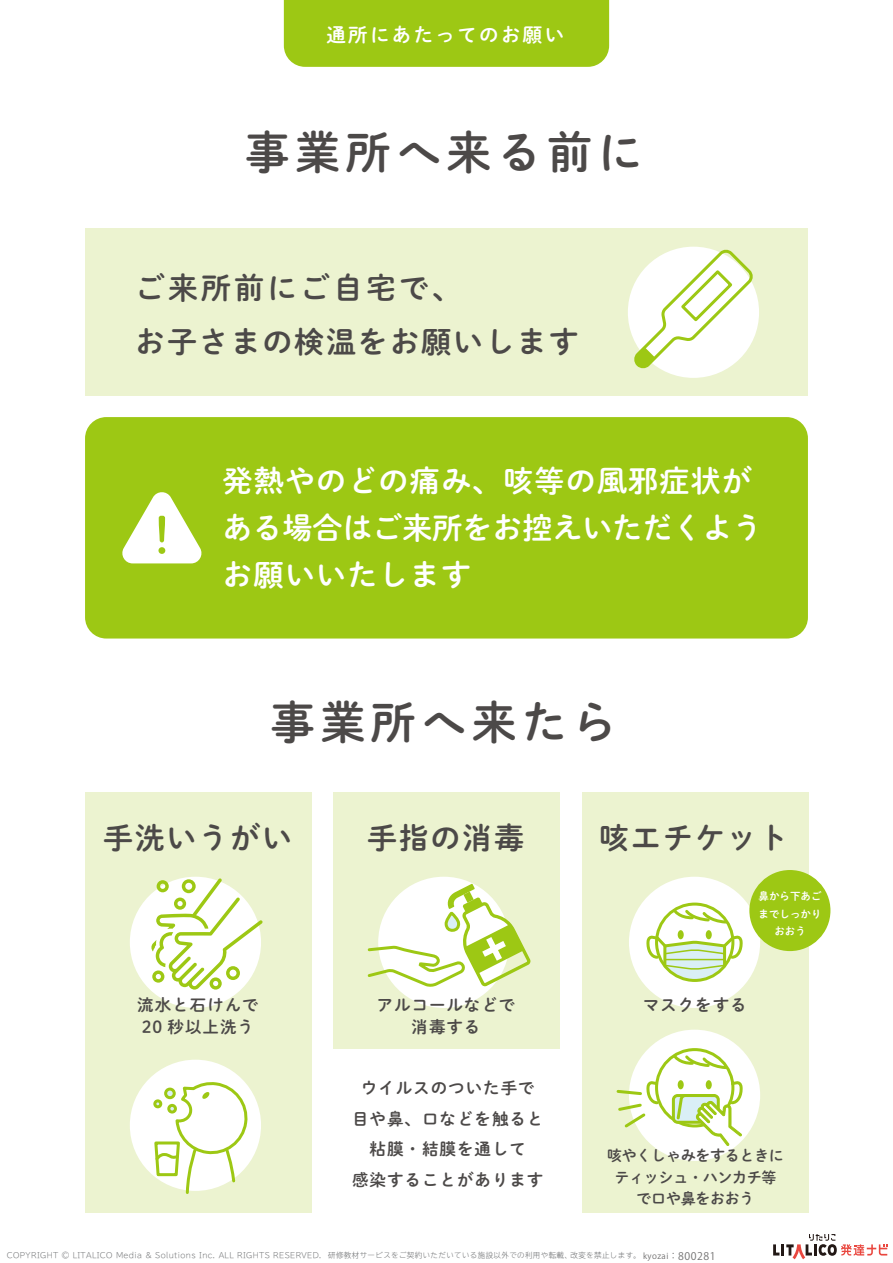
<style>
.page{position:relative;width:893px;height:1263px;background:#fff}
.page>*{position:absolute;margin:0;border:0;box-sizing:border-box;transform-origin:0 0}
.t1{font:45px "P Shuei M Go Std N B";letter-spacing:.12em;color:#4c4948}
.t2{font:30px/47.2px "P Shuei M Go Std N B";letter-spacing:.04em;color:#fff}
.t3{font:30px/53.2px "P Shuei M Go Std N B";letter-spacing:.06em;color:#4c4948}
.t4{font:19.5px "P Shuei M Go Std N B";letter-spacing:.12em;color:#fff}
.t5{font:16.5px/30.6px "P Shuei M Go Std N B";letter-spacing:.06em;color:#4c4948;text-align:center}
.t6{font:15px/21.6px "P Shuei M Go Std N B";letter-spacing:-.02em;color:#4c4948;text-align:center}
.t7{font:10.5px/17.4px "P Shuei M Go Std N B";color:#fff;text-align:center}
.t8{font:300 7.5px "TBUD Go Std Super";letter-spacing:.05em;color:#6d6f71}
.s1{font-family:"Koz Go Pro";font-weight:400;font-size:8.25px;color:#727171}
.s2{font-family:"Koz Go Pro";font-weight:400;font-size:9px;color:#727171}
.s3{font-family:"Koz Go Pro";font-weight:400;font-size:10.5px;color:#727171}
</style>
<div class="page">
<div style="left:85px;top:792px;width:227px;height:421px;background:#ecf3d0"></div>
<div style="left:333px;top:792px;width:227px;height:257px;background:#ecf3d0"></div>
<div style="left:582px;top:792px;width:227px;height:421px;background:#ecf3d0"></div>
<div style="left:85px;top:229px;width:723px;height:167px;background:#ecf3d0"></div>
<div style="left:85px;top:417px;width:723px;height:221px;background:#9dc814;border-radius:21px"></div>
<svg style="left:122px;top:492px;width:80px;height:71px"></svg>
<div style="left:628px;top:247px;width:131px;height:131px;background:#fff;border-radius:50%"></div>
<div style="left:130px;top:877px;width:131px;height:131px;background:#fff;border-radius:50%"></div>
<div style="left:378px;top:877px;width:131px;height:131px;background:#fff;border-radius:50%"></div>
<div style="left:629px;top:877px;width:131px;height:131px;background:#fff;border-radius:50%"></div>
<div style="left:629px;top:1030px;width:131px;height:131px;background:#fff;border-radius:50%"></div>
<div style="left:130px;top:1060px;width:131px;height:131px;background:#fff;border-radius:50%"></div>
<div style="left:284px;top:0;width:325px;height:67px;background:#9dc814"></div>
<svg style="left:151px;top:878px;width:112px;height:111px"></svg>
<svg style="left:367px;top:884px;width:164px;height:104px"></svg>
<svg style="left:153px;top:1080px;width:99px;height:114px"></svg>
<div style="left:678px;top:930px;width:6px;height:9px;background:#9dc814;border-radius:50%"></div>
<div style="left:706px;top:930px;width:6px;height:9px;background:#9dc814;border-radius:50%"></div>
<svg style="left:646px;top:933px;width:97px;height:49px"></svg>
<svg style="left:671px;top:907px;width:58px;height:18px"></svg>
<svg style="left:671px;top:1053px;width:58px;height:18px"></svg>
<div style="left:749px;top:870px;width:81px;height:81px;background:#9dc814;border-radius:50%"></div>
<svg style="left:670px;top:1079px;width:73px;height:67px"></svg>
<svg style="left:616px;top:1079px;width:44px;height:51px"></svg>
<svg style="left:631px;top:246px;width:125px;height:126px"></svg>
<svg style="left:773px;top:1234px;width:114px;height:25px"></svg>
<h3 class="t4" style="left:326px;top:20px;width:239px">通所にあたってのお願い</h3>
<h1 class="t1" style="left:245px;top:118px;width:399px">事業所へ来る前に</h1>
<h2 class="t3" style="left:135px;top:260px;width:445px">ご来所前にご自宅で、<br>お子さまの検温をお願いします</h2>
<h2 class="t2" style="left:223px;top:456px;width:542px">発熱やのどの痛み、咳等の風邪症状がある場合はご来所をお控えいただくようお願いいたします</h2>
<h1 class="t1" style="left:270px;top:689px;width:349px">事業所へ来たら</h1>
<h2 class="t3" style="left:103px;top:810px;width:190px">手洗いうがい</h2>
<h2 class="t3" style="left:367px;top:810px;width:159px">手指の消毒</h2>
<h2 class="t3" style="left:599px;top:810px;width:190px">咳エチケット</h2>
<h3 class="t7" style="left:759px;top:887px;width:64px">鼻から下あごまでしっかりおおう</h3>
<h3 class="t5" style="left:137px;top:989px;width:123px">流水と石けんで</h3>
<h3 class="t5" style="left:643px;top:989px;width:105px">マスクをする</h3>
<h3 class="t5" style="left:142px;top:1010px;width:114px">20 秒以上洗う</h3>
<h3 class="t5" style="left:376px;top:993px;width:140px;line-height:21.6px">アルコールなどで消毒する</h3>
<h3 class="t5" style="left:352px;top:1072px;width:193px">ウイルスのついた手で目や鼻、口などを触ると粘膜・結膜を通して<br>感染することがあります</h3>
<h3 class="t6" style="left:607px;top:1144px;width:178px">咳やくしゃみをするときにティッシュ・ハンカチ等で口や鼻をおおう</h3>
<p class="t8" style="left:7px;top:1249px;width:710px">COPYRIGHT © LITALICO Media &amp; Solutions Inc. ALL RIGHTS RESERVED. 研修教材サービスをご契約いただいている施設以外での利用や転載、改変を禁止します。 <span class="s1">kyozai</span><span class="s2">：</span><span class="s3">800281</span></p>
</div>
